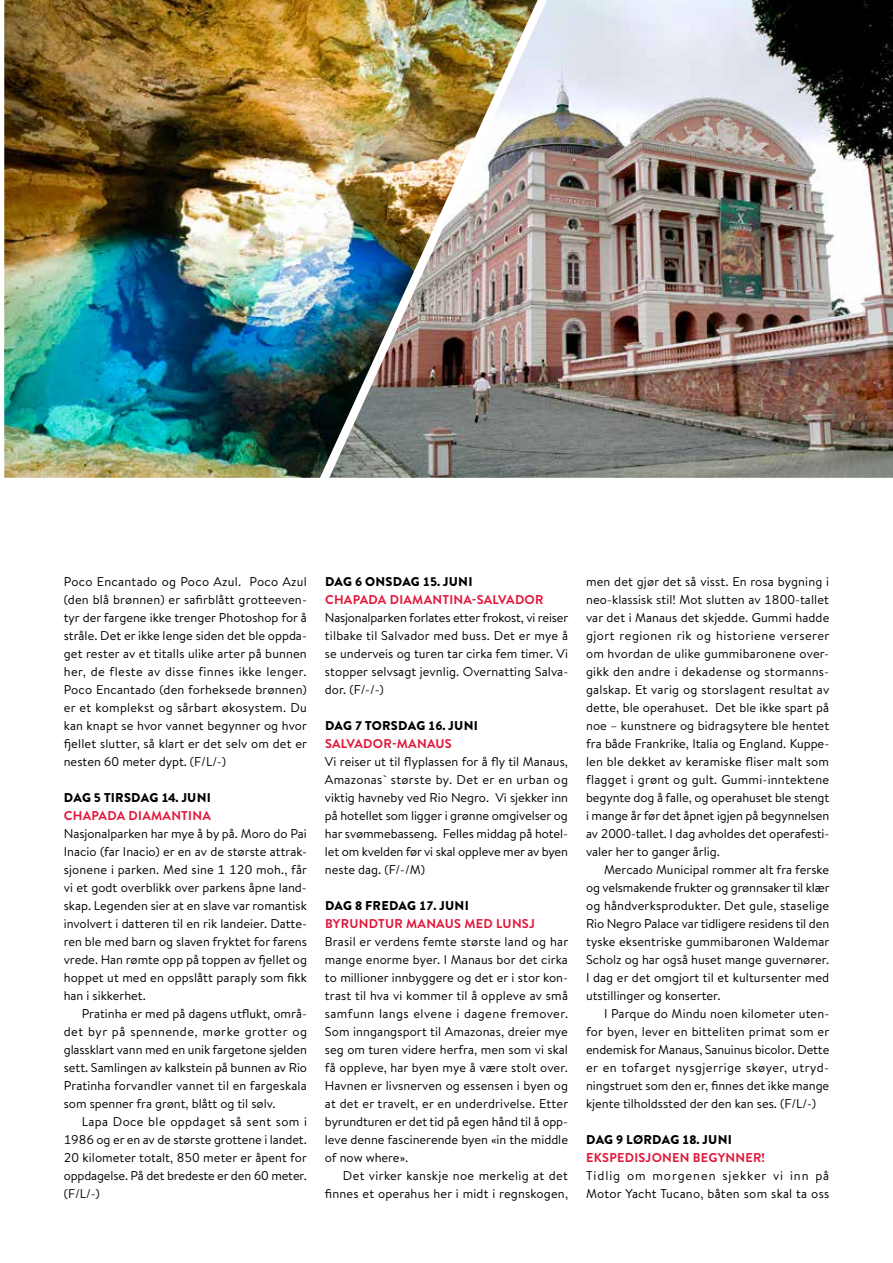
<style>
.page{position:relative;width:893px;height:1263px;background:#fff}
.page>*{position:absolute;margin:0;border:0;box-sizing:border-box;transform-origin:0 0}
.t1{font:12.75px/18px "Brandon Text";color:#000;text-align:justify}
.t2{font:700 12.75px "Brandon Text";letter-spacing:.02em;color:#e11639}
.t3{font:900 12.75px "Brandon Grotesque";letter-spacing:.02em;color:#000}
.t4{font:12.75px/18px "Brandon Text";letter-spacing:.02em;color:#000}
</style>
<div class="page">
<img style="left:4px;top:0;width:325px;height:478px">
<img style="left:329px;top:0;width:564px;height:478px">
<p class="t1" style="left:64px;top:572px;width:245px">Poco Encantado og Poco Azul. Poco Azul (den blå brønnen) er safirblått grotteeven&shy;tyr der fargene ikke trenger Photoshop for å stråle. Det er ikke lenge siden det ble oppda&shy;get rester av et titalls ulike arter på bunnen her, de fleste av disse finnes ikke lenger.<br>Poco Encantado (den forheksede brønnen) er et komplekst og sårbart økosystem. Du kan knapt se hvor vannet begynner og hvor fjellet slutter, så klart er det selv om det er nesten 60 meter dypt. (F/L/-)</p>
<p class="t3" style="left:64px;top:788px;width:149px">DAG 5 TIRSDAG 14. JUNI</p>
<p class="t2" style="left:64px;top:807px;width:148px">CHAPADA DIAMANTINA</p>
<p class="t1" style="left:64px;top:824px;width:245px">Nasjonalparken har mye å by på. Moro do Pai Inacio (far Inacio) er en av de største attrak&shy;sjonene i parken. Med sine 1 120 moh., får vi et godt overblikk over parkens åpne land&shy;skap. Legenden sier at en slave var romantisk involvert i datteren til en rik landeier. Datte&shy;ren ble med barn og slaven fryktet for farens vrede. Han rømte opp på toppen av fjellet og hoppet ut med en oppslått paraply som fikk han i sikkerhet.</p>
<p class="t1" style="left:64px;top:1004px;width:245px;text-indent:18px">Pratinha er med på dagens utflukt, områ&shy;det byr på spennende, mørke grotter og glassklart vann med en unik fargetone sjelden sett. Samlingen av kalkstein på bunnen av Rio Pratinha forvandler vannet til en fargeskala som spenner fra grønt, blått og til sølv.</p>
<p class="t1" style="left:64px;top:1112px;width:245px;text-indent:18px">Lapa Doce ble oppdaget så sent som i 1986 og er en av de største grottene i landet.<br>20 kilometer totalt, 850 meter er åpent for oppdagelse. På det bredeste er den 60 meter. (F/L/-)</p>
<p class="t3" style="left:325px;top:572px;width:149px">DAG 6 ONSDAG 15. JUNI</p>
<p class="t2" style="left:325px;top:591px;width:220px">CHAPADA DIAMANTINA-SALVADOR</p>
<p class="t1" style="left:325px;top:608px;width:245px">Nasjonalparken forlates etter frokost, vi reiser tilbake til Salvador med buss. Det er mye å se underveis og turen tar cirka fem timer. Vi stopper selvsagt jevnlig. Overnatting Salva&shy;dor. (F/-/-)</p>
<p class="t3" style="left:325px;top:716px;width:155px">DAG 7 TORSDAG 16. JUNI</p>
<p class="t2" style="left:325px;top:735px;width:128px">SALVADOR-MANAUS</p>
<p class="t1" style="left:325px;top:752px;width:245px">Vi reiser ut til flyplassen for å fly til Manaus, Amazonas` største by. Det er en urban og viktig havneby ved Rio Negro. Vi sjekker inn på hotellet som ligger i grønne omgivelser og har svømmebasseng. Felles middag på hotel&shy;let om kvelden før vi skal oppleve mer av byen neste dag. (F/-/M)</p>
<p class="t3" style="left:325px;top:897px;width:145px">DAG 8 FREDAG 17. JUNI</p>
<p class="t2" style="left:325px;top:915px;width:211px">BYRUNDTUR MANAUS MED LUNSJ</p>
<p class="t1" style="left:325px;top:932px;width:245px">Brasil er verdens femte største land og har mange enorme byer. I Manaus bor det cirka to millioner innbyggere og det er i stor kon&shy;trast til hva vi kommer til å oppleve av små samfunn langs elvene i dagene fremover.<br>Som inngangsport til Amazonas, dreier mye seg om turen videre herfra, men som vi skal få oppleve, har byen mye å være stolt over.<br>Havnen er livsnerven og essensen i byen og at det er travelt, er en underdrivelse. Etter byrundturen er det tid på egen hånd til å opp&shy;leve denne fascinerende byen «in the middle of now where».</p>
<p class="t1" style="left:325px;top:1166px;width:245px;text-align:right">Det virker kanskje noe merkelig at det finnes et operahus her i midt i regnskogen,</p>
<p class="t1" style="left:586px;top:572px;width:245px">men det gjør det så visst. En rosa bygning i neo-klassisk stil! Mot slutten av 1800-tallet var det i Manaus det skjedde. Gummi hadde gjort regionen rik og historiene verserer om hvordan de ulike gummibaronene over&shy;gikk den andre i dekadense og stormanns&shy;galskap. Et varig og storslagent resultat av dette, ble operahuset. Det ble ikke spart på noe – kunstnere og bidragsytere ble hentet fra både Frankrike, Italia og England. Kuppe&shy;len ble dekket av keramiske fliser malt som flagget i grønt og gult. Gummi-inntektene begynte dog å falle, og operahuset ble stengt i mange år før det åpnet igjen på begynnelsen av 2000-tallet. I dag avholdes det operafesti&shy;valer her to ganger årlig.</p>
<p class="t1" style="left:586px;top:860px;width:245px;text-indent:18px">Mercado Municipal rommer alt fra ferske og velsmakende frukter og grønnsaker til klær og håndverksprodukter. Det gule, staselige Rio Negro Palace var tidligere residens til den tyske eksentriske gummibaronen Waldemar Scholz og har også huset mange guvernører.<br>I dag er det omgjort til et kultursenter med utstillinger og konserter.</p>
<p class="t1" style="left:586px;top:1004px;width:245px;text-indent:18px">I Parque do Mindu noen kilometer uten&shy;for byen, lever en bitteliten primat som er endemisk for Manaus, Sanuinus bicolor. Dette er en tofarget nysgjerrige skøyer, utryd&shy;ningstruet som den er, finnes det ikke mange kjente tilholdssted der den kan ses. (F/L/-)</p>
<p class="t3" style="left:586px;top:1131px;width:147px">DAG 9 LØRDAG 18. JUNI</p>
<p class="t2" style="left:586px;top:1149px;width:180px">EKSPEDISJONEN BEGYNNER!</p>
<p class="t4" style="left:586px;top:1166px;width:245px">Tidlig om morgenen sjekker vi inn på<br>Motor Yacht Tucano, båten som skal ta oss</p>
</div>
